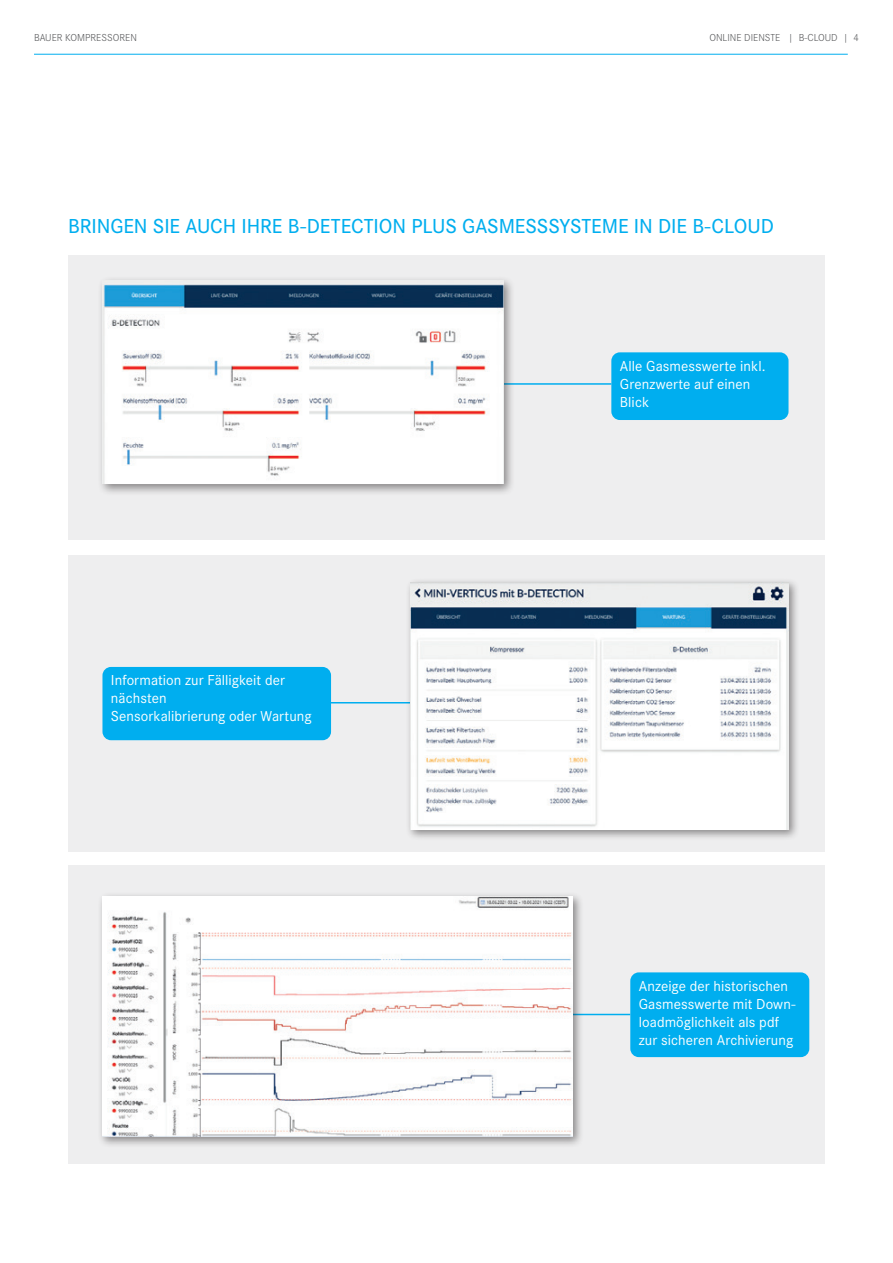
<style>
.page{position:relative;width:893px;height:1263px;background:#fff}
.page>*{position:absolute;margin:0;border:0;box-sizing:border-box;transform-origin:0 0}
.t1{font:500 21px "Corporate S";letter-spacing:-.005em;color:#00aeef}
.t2{font:15px/18px "Corporate S";letter-spacing:.005em;color:#fff}
.t3{font:300 10.5px "Corporate S";color:#57585a}
</style>
<div class="page">
<div style="left:68px;top:255px;width:757px;height:284px;background:#eeeeef"></div>
<div style="left:68px;top:555px;width:757px;height:297px;background:#eeeeef"></div>
<div style="left:68px;top:866px;width:757px;height:298px;background:#eeeeef"></div>
<hr style="left:34px;top:54px;width:814px;height:1px;background:#00aeef">
<div style="left:611px;top:352px;width:177px;height:68px;background:#00aeef;border-radius:9px"></div>
<hr style="left:489px;top:383px;width:122px;height:2px;background:#00aeef">
<div style="left:97px;top:275px;width:418px;height:221px;background:#231f20;opacity:.5"></div>
<img style="left:102px;top:281px;width:402px;height:203px">
<div style="left:102px;top:667px;width:229px;height:73px;background:#00aeef;border-radius:9px"></div>
<hr style="left:316px;top:702px;width:94px;height:1px;background:#00aeef">
<div style="left:405px;top:577px;width:394px;height:264px;background:#231f20;opacity:.5"></div>
<img style="left:410px;top:582px;width:378px;height:247px">
<div style="left:630px;top:972px;width:179px;height:85px;background:#00aeef;border-radius:9px"></div>
<hr style="left:566px;top:1014px;width:64px;height:1px;background:#00aeef">
<div style="left:97px;top:891px;width:487px;height:257px;background:#231f20;opacity:.5"></div>
<img style="left:102px;top:896px;width:470px;height:240px">
<p class="t3" style="left:34px;top:30px;width:104px">BAUER KOMPRESSOREN</p>
<p class="t3" style="left:709px;top:30px;width:151px">ONLINE DIENSTE | B-CLOUD | 4</p>
<h1 class="t1" style="left:68px;top:210px;width:707px">BRINGEN SIE AUCH IHRE B-DETECTION PLUS GASMESSSYSTEME IN DIE B-CLOUD</h1>
<p class="t2" style="left:111px;top:670px;width:202px">Information zur Fälligkeit der nächsten<br>Sensorkalibrierung oder Wartung</p>
<p class="t2" style="left:620px;top:356px;width:147px">Alle Gasmesswerte inkl.<br>Grenzwerte auf einen<br>Blick</p>
<p class="t2" style="left:639px;top:976px;width:158px">Anzeige der historischen<br>Gasmesswerte mit Down&shy;loadmöglichkeit als pdf zur sicheren Archivierung</p>
</div>
